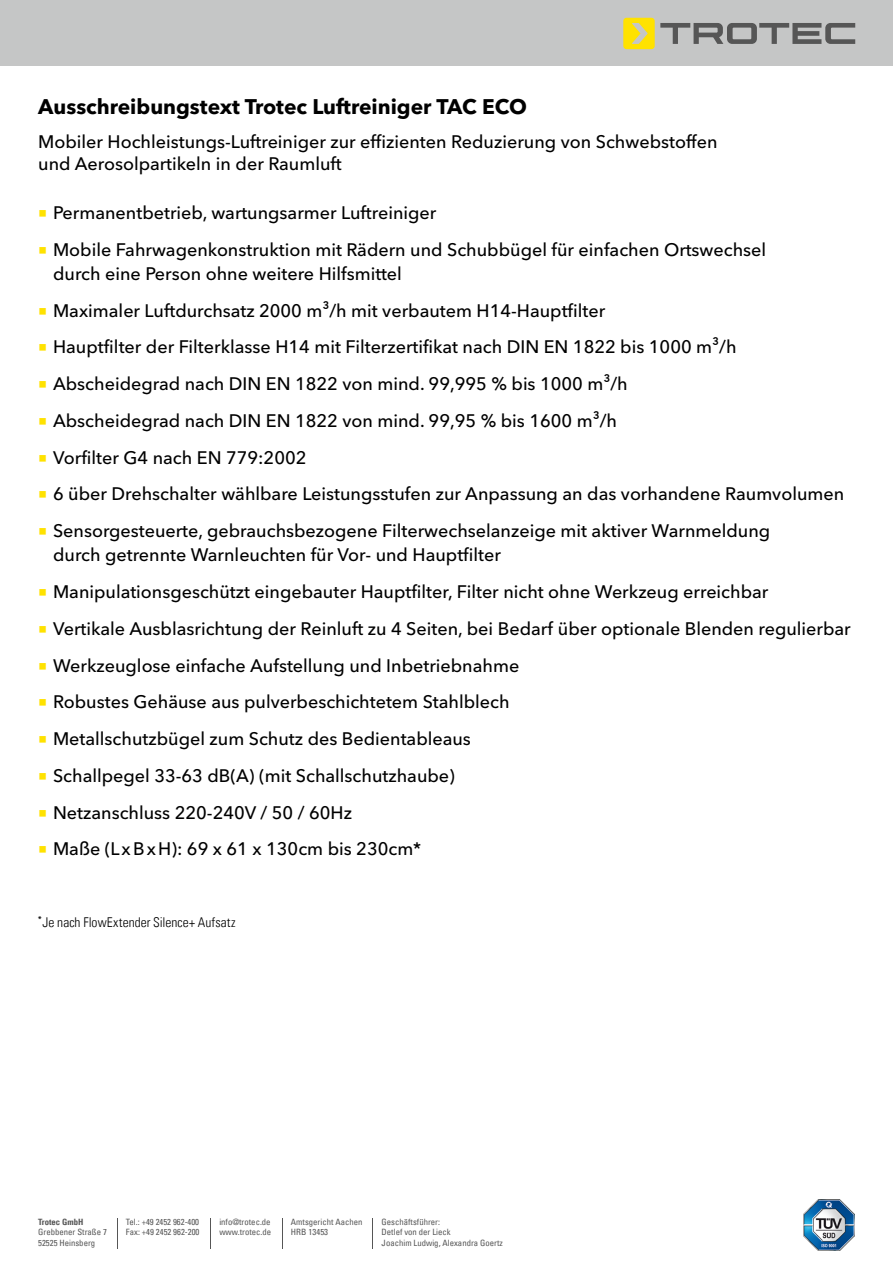
<style>
.page{position:relative;width:893px;height:1263px;background:#fff}
.page>*{position:absolute;margin:0;border:0;box-sizing:border-box;transform-origin:0 0}
.t1{font:700 21px "Avenir Next W1 G";color:#000}
.t2{font:500 18px/24px "Avenir Next W1 G";color:#000}
.t3{font:13.5px "Univers Com 47 Light Cond";letter-spacing:.005em;color:#000}
.t4{font:condensed 8.7px/10.5px "Univers Com 57";color:#565656}
.t5{font:8.7px "Univers Com 67 Bold Cond";color:#565656}
.s1{font-family:"Minion Pro";font-weight:400;font-size:22.5px;color:#ffe200}
</style>
<div class="page">
<img style="left:803px;top:1199px;width:52px;height:51px">
<div style="left:0;top:0;width:893px;height:66px;background:#c5c6c6"></div>
<svg style="left:623px;top:18px;width:232px;height:31px"></svg>
<hr style="left:372px;top:1218px;width:1px;height:30px;background:#565656">
<hr style="left:210px;top:1218px;width:1px;height:30px;background:#565656">
<hr style="left:117px;top:1218px;width:1px;height:30px;background:#565656">
<hr style="left:282px;top:1218px;width:1px;height:30px;background:#565656">
<p class="t1" style="left:38px;top:93px;width:490px">Ausschreibungstext Trotec Luftreiniger TAC ECO</p>
<p class="t2" style="left:38px;top:131px;width:681px;line-height:21.6px">Mobiler Hochleistungs-Luftreiniger zur effizienten Reduzierung von Schwebstoffen und Aerosolpartikeln in der Raumluft</p>
<p class="t2" style="left:38px;top:201px;width:400px"><span class="s1">■</span> Permanentbetrieb, wartungsarmer Luftreiniger</p>
<p class="t2" style="left:53px;top:238px;width:715px;text-indent:-15px"><span class="s1">■</span> Mobile Fahrwagenkonstruktion mit Rädern und Schubbügel für einfachen Ortswechsel durch eine Person ohne weitere Hilfsmittel</p>
<p class="t2" style="left:38px;top:298px;width:568px"><span class="s1">■</span> Maximaler Luftdurchsatz 2000 m³/h mit verbautem H14-Hauptfilter</p>
<p class="t2" style="left:38px;top:335px;width:700px"><span class="s1">■</span> Hauptfilter der Filterklasse H14 mit Filterzertifikat nach DIN EN 1822 bis 1000 m³/h</p>
<p class="t2" style="left:38px;top:372px;width:591px"><span class="s1">■</span> Abscheidegrad nach DIN EN 1822 von mind. 99,995 % bis 1000 m³/h</p>
<p class="t2" style="left:38px;top:409px;width:580px"><span class="s1">■</span> Abscheidegrad nach DIN EN 1822 von mind. 99,95 % bis 1600 m³/h</p>
<p class="t2" style="left:38px;top:445px;width:270px"><span class="s1">■</span> Vorfilter G4 nach EN 779:2002</p>
<p class="t2" style="left:38px;top:482px;width:807px"><span class="s1">■</span> 6 über Drehschalter wählbare Leistungsstufen zur Anpassung an das vorhandene Raumvolumen</p>
<p class="t2" style="left:53px;top:519px;width:719px;text-indent:-15px"><span class="s1">■</span> Sensorgesteuerte, gebrauchsbezogene Filterwechselanzeige mit aktiver Warnmeldung durch getrennte Warnleuchten für Vor- und Hauptfilter</p>
<p class="t2" style="left:38px;top:580px;width:732px"><span class="s1">■</span> Manipulationsgeschützt eingebauter Hauptfilter, Filter nicht ohne Werkzeug erreichbar</p>
<p class="t2" style="left:38px;top:616px;width:814px"><span class="s1">■</span> Vertikale Ausblasrichtung der Reinluft zu 4 Seiten, bei Bedarf über optionale Blenden regulierbar</p>
<p class="t2" style="left:38px;top:653px;width:483px"><span class="s1">■</span> Werkzeuglose einfache Aufstellung und Inbetriebnahme</p>
<p class="t2" style="left:38px;top:690px;width:473px"><span class="s1">■</span> Robustes Gehäuse aus pulverbeschichtetem Stahlblech</p>
<p class="t2" style="left:38px;top:727px;width:434px"><span class="s1">■</span> Metallschutzbügel zum Schutz des Bedientableaus</p>
<p class="t2" style="left:38px;top:763px;width:418px"><span class="s1">■</span> Schallpegel 33-63 dB(A) (mit Schallschutzhaube)</p>
<p class="t2" style="left:38px;top:800px;width:315px"><span class="s1">■</span> Netzanschluss 220-240V / 50 / 60Hz</p>
<p class="t2" style="left:38px;top:837px;width:385px"><span class="s1">■</span> Maße (LxBxH): 69 x 61 x 130cm bis 230cm*</p>
<p class="t3" style="left:38px;top:914px;width:199px"><sup>*</sup>Je nach FlowExtender Silence+ Aufsatz</p>
<p class="t5" style="left:38px;top:1216px;width:47px">Trotec GmbH</p>
<p class="t4" style="left:38px;top:1226px;width:70px">Grebbener Straße 7<br>52525 Heinsberg</p>
<p class="t4" style="left:126px;top:1216px;width:75px">Tel.: +49 2452 962-400<br>Fax: +49 2452 962-200</p>
<p class="t4" style="left:291px;top:1216px;width:73px">Amtsgericht Aachen<br>HRB 13453</p>
<p class="t4" style="left:382px;top:1216px;width:123px">Geschäftsführer:<br>Detlef von der Lieck<br>Joachim Ludwig, Alexandra Goertz</p>
<p class="t4" style="left:219px;top:1216px;width:53px">info@trotec.de www.trotec.de</p>
</div>
